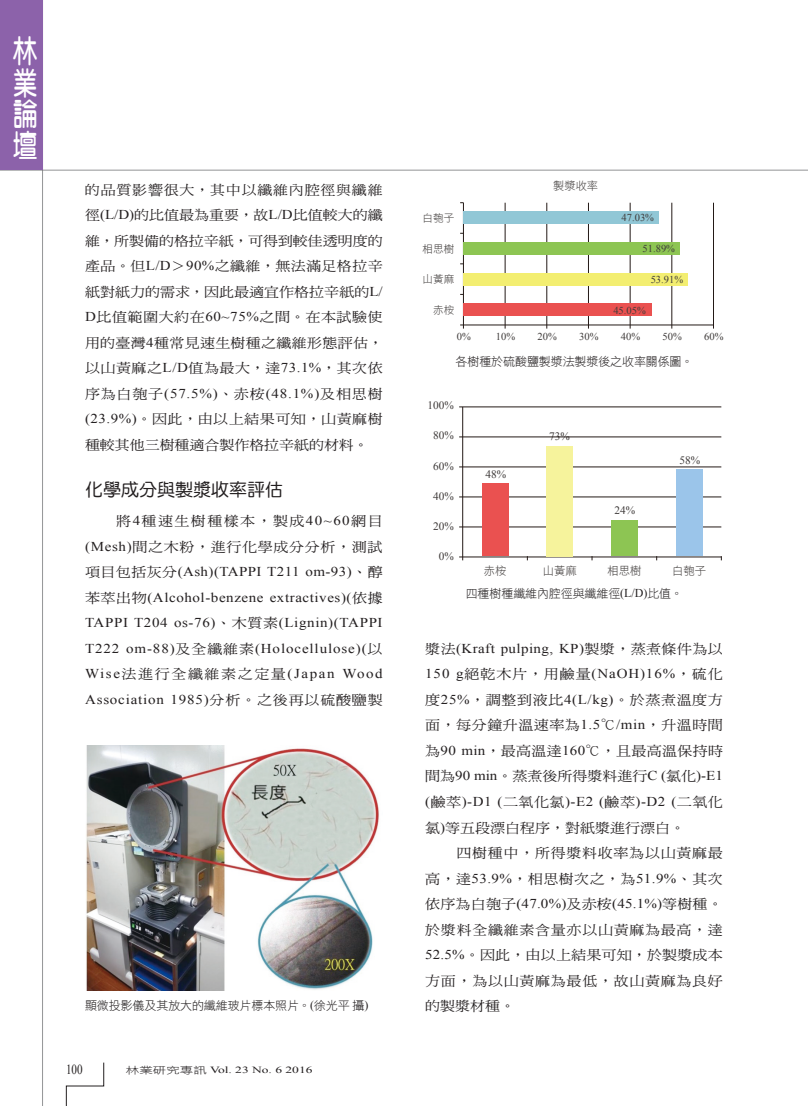
<style>
.page{position:relative;width:808px;height:1106px;background:#fff}
.page>*{position:absolute;margin:0;border:0;box-sizing:border-box;transform-origin:0 0}
.t1{font:31.5px/31.5px "DF Yuan W7 WINP BF";color:#fff;text-align:justify;scale:.77 1}
._02-內文中標標準{font:18px "DF Yuan W5 WINP BF";color:#231f20}
.t2{font:13.8px "Times New Roman";color:#231f20;scale:.8 1}
._01內文{font:13.5px/25.5px "DF Ming W5 WINP BF";letter-spacing:.02em;color:#231f20;text-align:justify;scale:1.11 1}
._01內文-2{font:13.5px/25.5px "Times New Roman";letter-spacing:.06em;color:#231f20;text-align:justify;scale:1.11 1}
._06圖說{font:12px "DF Hei W3 WINP BF";letter-spacing:-.01em;color:#231f20}
.t3{font:11.25px "Times New Roman";color:#3f3b3a}
.t4{font:11.25px "DF Hei W3 WINP BF";color:#3f3b3a}
.t5{font:10.5px "Times New Roman";color:#3f3b3a}
.t6{font:10.5px "DF Hei W3 WINP BF";color:#3f3b3a}
.t7{font:9.45px "Times New Roman";color:#231f20;scale:1.43 1}
.s1{font-family:"Times New Roman"}
.s2{font-family:"DF Ming W5 WINP BF"}
.s3{font-family:"DF Hei W3 WINP BF"}
</style>
<div class="page">
<hr style="left:0;top:170px;width:808px;height:1px;background:#6c6d70">
<hr style="left:42px;top:0;width:1px;height:1106px;background:#6c6d70">
<svg style="left:66px;top:1062px;width:38px;height:44px"></svg>
<div style="left:0;top:0;width:43px;height:170px;background:#8c62aa"></div>
<img style="left:86px;top:745px;width:293px;height:245px">
<hr style="left:459px;top:406px;width:262px;height:1px;background:#231916">
<hr style="left:459px;top:436px;width:262px;height:1px;background:#231916">
<hr style="left:459px;top:466px;width:262px;height:1px;background:#231916">
<hr style="left:459px;top:496px;width:262px;height:1px;background:#231916">
<hr style="left:459px;top:526px;width:262px;height:1px;background:#231916">
<hr style="left:459px;top:556px;width:262px;height:1px;background:#231916">
<hr style="left:462px;top:407px;width:1px;height:153px;background:#231916">
<div style="left:482px;top:483px;width:26px;height:73px;background:#ea5150"></div>
<div style="left:547px;top:446px;width:26px;height:110px;background:#f6f39c"></div>
<div style="left:611px;top:520px;width:26px;height:36px;background:#8dc553"></div>
<div style="left:676px;top:469px;width:26px;height:87px;background:#9bc5ea"></div>
<hr style="left:460px;top:325px;width:253px;height:1px;background:#231916">
<hr style="left:713px;top:203px;width:1px;height:125px;background:#231916">
<hr style="left:671px;top:203px;width:1px;height:125px;background:#231916">
<hr style="left:630px;top:203px;width:1px;height:125px;background:#231916">
<hr style="left:588px;top:203px;width:1px;height:125px;background:#231916">
<hr style="left:546px;top:203px;width:1px;height:125px;background:#231916">
<hr style="left:505px;top:203px;width:1px;height:125px;background:#231916">
<hr style="left:463px;top:203px;width:1px;height:125px;background:#231916">
<div style="left:463px;top:212px;width:196px;height:12px;background:#91c7d6"></div>
<div style="left:463px;top:242px;width:217px;height:12px;background:#8dc553"></div>
<div style="left:463px;top:304px;width:188px;height:12px;background:#ea5150"></div>
<div style="left:463px;top:273px;width:225px;height:12px;background:#f3ee71"></div>
<h1 class="t1" style="left:13px;top:35px;width:32px">林業論壇</h1>
<p class="_01內文" style="left:85px;top:177px;width:270px">的品質影響很大，其中以纖維內腔徑與纖維徑<span class="s1">(L/D)</span>的比值最為重要，故<span class="s1">L/D</span>比值較大的纖維，所製備的格拉辛紙，可得到較佳透明度的產品。但<span class="s1">L/D</span>＞<span class="s1">90%</span>之纖維，無法滿足格拉辛紙對紙力的需求，因此最適宜作格拉辛紙的<span class="s1">L/ D</span>比值範圍大約在<span class="s1">60~75%</span>之間。在本試驗使用的臺灣<span class="s1">4</span>種常見速生樹種之纖維形態評估，以山黃麻之<span class="s1">L/D</span>值為最大，達<span class="s1">73.1%</span>，其次依序為白匏子<span class="s1">(57.5%)</span>、赤桉<span class="s1">(48.1%)</span>及相思樹<span class="s1">(23.9%)</span>。因此，由以上結果可知，山黃麻樹種較其他三樹種適合製作格拉辛紙的材料。</p>
<p class="_02-內文中標標準" style="left:85px;top:481px;width:199px">化學成分與製漿收率評估</p>
<p class="_01內文-2" style="left:85px;top:508px;width:270px;text-indent:31px"><span class="s2">將</span>4<span class="s2">種速生樹種樣本，製成</span>40~60<span class="s2">網目</span>(Mesh)<span class="s2">間之木粉，進行化學成分分析，測試項目包括灰分</span>(Ash)(TAPPI T211 om-93)<span class="s2">、醇苯萃出物</span>(Alcohol-benzene extractives)(<span class="s2">依據</span>TAPPI T204 os-76)<span class="s2">、木質素</span>(Lignin)(TAPPI T222 om-88)<span class="s2">及全纖維素</span>(Holocellulose)(<span class="s2">以</span>Wise<span class="s2">法進行全纖維素之定量</span>(Japan Wood Association 1985)<span class="s2">分析。之後再以硫酸鹽製</span></p>
<p class="t6" style="left:423px;top:213px;width:33px">白匏子</p>
<p class="t6" style="left:423px;top:243px;width:33px">相思樹</p>
<p class="t6" style="left:423px;top:274px;width:33px">山黃麻</p>
<p class="t6" style="left:433px;top:304px;width:23px">赤桉</p>
<p class="t4" style="left:553px;top:180px;width:46px">製漿收率</p>
<p class="t5" style="left:621px;top:211px;width:34px">47.03%</p>
<p class="t5" style="left:642px;top:241px;width:34px">51.89%</p>
<p class="t5" style="left:651px;top:272px;width:34px">53.91%</p>
<p class="t5" style="left:613px;top:303px;width:34px">45.05%</p>
<p class="t5" style="left:457px;top:329px;width:16px">0%</p>
<p class="t5" style="left:496px;top:329px;width:21px">10%</p>
<p class="t5" style="left:537px;top:329px;width:21px">20%</p>
<p class="t5" style="left:579px;top:329px;width:21px">30%</p>
<p class="t5" style="left:621px;top:329px;width:21px">40%</p>
<p class="t5" style="left:662px;top:329px;width:21px">50%</p>
<p class="t5" style="left:704px;top:329px;width:21px">60%</p>
<p class="_06圖說" style="left:455px;top:355px;width:239px">各樹種於硫酸鹽製漿法製漿後之收率關係圖。</p>
<p class="t3" style="left:427px;top:398px;width:28px">100%</p>
<p class="t3" style="left:433px;top:428px;width:22px">80%</p>
<p class="t3" style="left:433px;top:458px;width:22px">60%</p>
<p class="t3" style="left:433px;top:488px;width:22px">40%</p>
<p class="t3" style="left:433px;top:519px;width:22px">20%</p>
<p class="t3" style="left:439px;top:549px;width:17px">0%</p>
<p class="t3" style="left:485px;top:466px;width:22px">48%</p>
<p class="t3" style="left:549px;top:429px;width:22px">73%</p>
<p class="t3" style="left:615px;top:503px;width:22px">24%</p>
<p class="t3" style="left:679px;top:453px;width:22px">58%</p>
<p class="t4" style="left:484px;top:565px;width:24px">赤桉</p>
<p class="t4" style="left:543px;top:565px;width:35px">山黃麻</p>
<p class="t4" style="left:607px;top:565px;width:35px">相思樹</p>
<p class="t4" style="left:672px;top:565px;width:35px">白匏子</p>
<p class="_06圖說" style="left:466px;top:587px;width:218px">四種樹種纖維內腔徑與纖維徑<span class="s1">(L/D)</span>比值。</p>
<p class="_01內文" style="left:425px;top:636px;width:270px">漿法<span class="s1">(Kraft pulping, KP)</span>製漿，蒸煮條件為以<span class="s1">150 g</span>絕乾木片，用鹼量<span class="s1">(NaOH)16%</span>，硫化度<span class="s1">25%</span>，調整到液比<span class="s1">4(L/kg)</span>。於蒸煮溫度方面，每分鐘升溫速率為<span class="s1">1.5</span>℃<span class="s1">/min</span>，升溫時間為<span class="s1">90 min</span>，最高溫達<span class="s1">160</span>℃，且最高溫保持時間為<span class="s1">90 min</span>。蒸煮後所得漿料進行<span class="s1">C (</span>氯化<span class="s1">)-E1 (</span>鹼萃<span class="s1">)-D1 (</span>二氧化氯<span class="s1">)-E2 (</span>鹼萃<span class="s1">)-D2 (</span>二氧化氯<span class="s1">)</span>等五段漂白程序，對紙漿進行漂白。</p>
<p class="_01內文" style="left:425px;top:840px;width:270px;text-indent:31px">四樹種中，所得漿料收率為以山黃麻最高，達<span class="s1">53.9%</span>，相思樹次之，為<span class="s1">51.9%</span>、其次依序為白匏子<span class="s1">(47.0%)</span>及赤桉<span class="s1">(45.1%)</span>等樹種。於漿料全纖維素含量亦以山黃麻為最高，達<span class="s1">52.5%</span>。因此，由以上結果可知，於製漿成本方面，為以山黃麻為最低，故山黃麻為良好</p>
<p class="_06圖說" style="left:85px;top:999px;width:285px">顯微投影儀及其放大的纖維玻片標本照片。<span class="s1">(</span>徐光平攝<span class="s1">)</span></p>
<p class="_01內文" style="left:425px;top:993px;width:83px">的製漿材種。</p>
<p class="t2" style="left:66px;top:1060px;width:22px">100</p>
<p class="t7" style="left:126px;top:1063px;width:132px"><span class="s3">林業研究專訊</span> Vol. 23 No. 6 2016</p>
</div>
